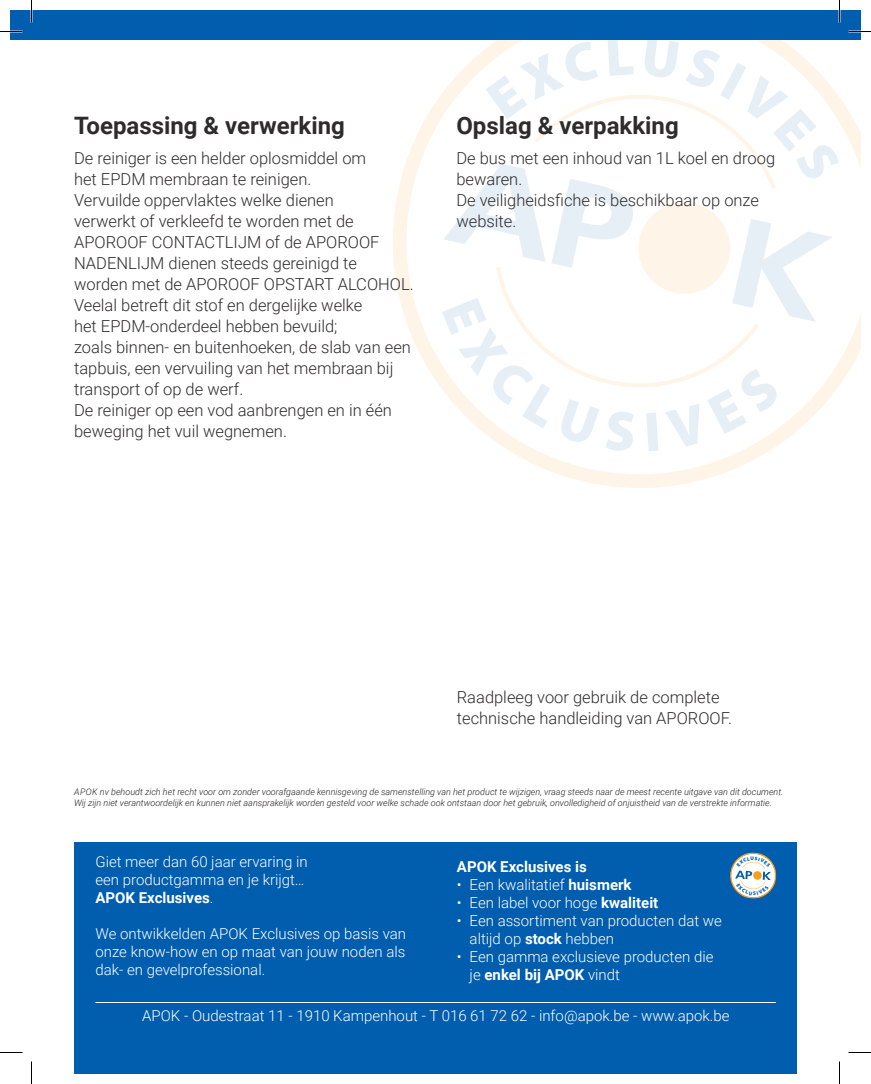
<style>
.page{position:relative;width:871px;height:1084px;background:#fff}
.page>*{position:absolute;margin:0;border:0;box-sizing:border-box;transform-origin:0 0}
.t1{font:700 24px "Roboto";color:#2e2b2c}
.t2{font:300 16.5px/21px "Roboto";color:#2e2b2c}
.t3{font:300 15px/18px "Roboto";color:#fff}
.t4{font:700 15px "Roboto";color:#fff}
.t5{font:italic 300 9px/10.5px "Roboto";color:#231f20}
.s1{font-weight:700}
</style>
<div class="page">
<svg style="left:393px;top:94px;width:468px;height:394px"></svg>
<div style="left:10px;top:10px;width:851px;height:30px;background:#015dad"></div>
<div style="left:74px;top:841px;width:723px;height:232px;background:#015dad"></div>
<hr style="left:95px;top:1002px;width:681px;height:1px;background:#fff">
<hr style="left:838px;top:0;width:2px;height:23px;background:#fff">
<svg style="left:0;top:31px;width:22px;height:1px"></svg>
<svg style="left:848px;top:31px;width:23px;height:1px"></svg>
<svg style="left:0;top:1052px;width:22px;height:1px"></svg>
<svg style="left:848px;top:1052px;width:23px;height:1px"></svg>
<svg style="left:31px;top:0;width:1px;height:23px"></svg>
<svg style="left:31px;top:1061px;width:1px;height:22px"></svg>
<svg style="left:839px;top:0;width:1px;height:23px"></svg>
<svg style="left:839px;top:1061px;width:1px;height:22px"></svg>
<svg style="left:442px;top:40px;width:399px;height:412px"></svg>
<svg style="left:730px;top:852px;width:46px;height:46px"></svg>
<h1 class="t1" style="left:74px;top:109px;width:272px">Toepassing &amp; verwerking</h1>
<p class="t2" style="left:74px;top:147px;width:341px">De reiniger is een helder oplosmiddel om<br>het EPDM membraan te reinigen.<br>Vervuilde oppervlaktes welke dienen<br>verwerkt of verkleefd te worden met de APOROOF CONTACTLIJM of de APOROOF NADENLIJM dienen steeds gereinigd te worden met de APOROOF OPSTART ALCOHOL.<br>Veelal betreft dit stof en dergelijke welke<br>het EPDM-onderdeel hebben bevuild;<br>zoals binnen- en buitenhoeken, de slab van een tapbuis, een vervuiling van het membraan bij transport of op de werf.<br>De reiniger op een vod aanbrengen en in één beweging het vuil wegnemen.</p>
<h1 class="t1" style="left:456px;top:109px;width:224px">Opslag &amp; verpakking</h1>
<p class="t2" style="left:456px;top:147px;width:320px">De bus met een inhoud van 1L koel en droog bewaren.<br>De veiligheidsfiche is beschikbaar op onze website.</p>
<p class="t2" style="left:457px;top:686px;width:277px">Raadpleeg voor gebruik de complete technische handleiding van APOROOF.</p>
<p class="t5" style="left:74px;top:786px;width:711px">APOK nv behoudt zich het recht voor om zonder voorafgaande kennisgeving de samenstelling van het product te wijzigen, vraag steeds naar de meest recente uitgave van dit document.<br>Wij zijn niet verantwoordelijk en kunnen niet aansprakelijk worden gesteld voor welke schade ook ontstaan door het gebruik, onvolledigheid of onjuistheid van de verstrekte informatie.</p>
<p class="t3" style="left:95px;top:852px;width:214px">Giet meer dan 60 jaar ervaring in een productgamma en je krijgt…<br><span class="s1">APOK Exclusives</span>.</p>
<p class="t3" style="left:95px;top:924px;width:312px;text-align:justify">We ontwikkelden APOK Exclusives op basis van onze know-how en op maat van jouw noden als dak- en gevelprofessional.</p>
<p class="t4" style="left:457px;top:856px;width:131px">APOK Exclusives is</p>
<p class="t3" style="left:457px;top:875px;width:176px">• Een kwalitatief <span class="s1">huismerk</span></p>
<p class="t3" style="left:457px;top:893px;width:203px">• Een label voor hoge <span class="s1">kwaliteit</span></p>
<p class="t3" style="left:470px;top:911px;width:254px;text-indent:-13px">• Een assortiment van producten dat we altijd op <span class="s1">stock</span> hebben</p>
<p class="t3" style="left:470px;top:947px;width:245px;text-indent:-13px">• Een gamma exclusieve producten die je <span class="s1">enkel bij APOK</span> vindt</p>
<p class="t3" style="left:142px;top:1006px;width:589px">APOK - Oudestraat 11 - 1910 Kampenhout - T 016 61 72 62 - info@apok.be - www.apok.be</p>
</div>
